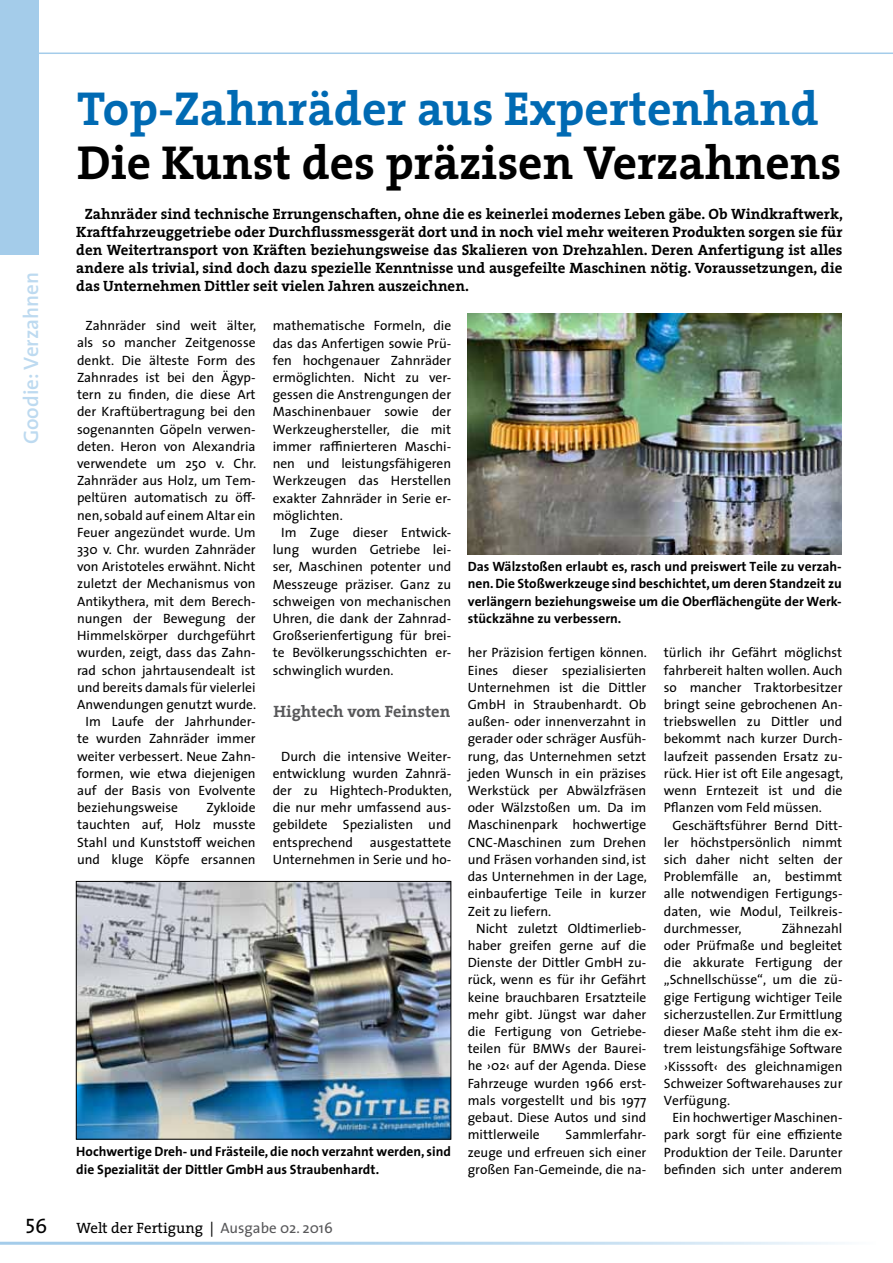
<style>
.page{position:relative;width:893px;height:1263px;background:#fff}
.page>*{position:absolute;margin:0;border:0;box-sizing:border-box;transform-origin:0 0}
.t1{font:700 48px "The Serif";color:#000}
.t2{font:700 48px "The Serif";color:#006ab3}
.t3{font:600 21px "The Sans";color:#bddaf0}
.t4{font:21px "The Sans Regular Caps";color:#000}
.t5{font:700 16.5px "The Serif";color:#58585a}
.t6{font:700 15px/18px "The Serif";color:#000;text-align:justify}
.t7{font:15px "The Serif";color:#000}
.t8{font:13.5px/17.2px "The Sans";color:#000;text-align:justify}
.t9{font:700 13.5px/17.2px "The Sans";color:#000}
.s1{font-family:"The Sans"}
.s2{font-family:"The Sans";color:#58585a}
</style>
<div class="page">
<div style="left:0;top:0;width:38px;height:255px;background:#a4ccea"></div>
<hr style="left:38px;top:53px;width:855px;height:1px;background:#a4ccea">
<hr style="left:0;top:1242px;width:876px;height:3px;background:#a4ccea">
<img style="left:78px;top:883px;width:371px;height:254px">
<div style="left:76px;top:881px;width:375px;height:258px;border:1px solid #000"></div>
<img style="left:468px;top:313px;width:374px;height:241px">
<h2 class="t3" style="left:14px;top:444px;width:174px;rotate:-90deg">Goodie: Verzahnen</h2>
<h1 class="t2" style="left:77px;top:69px;width:743px">Top-Zahnräder aus Expertenhand</h1>
<h1 class="t1" style="left:77px;top:123px;width:766px">Die Kunst des präzisen Verzahnens</h1>
<p class="t6" style="left:76px;top:205px;width:768px;text-indent:9px">Zahnräder sind technische Errungenschaften, ohne die es keinerlei modernes Leben gäbe. Ob Windkraftwerk, Kraftfahrzeuggetriebe oder Durchflussmessgerät dort und in noch viel mehr weiteren Produkten sorgen sie für den Weitertransport von Kräften beziehungsweise das Skalieren von Drehzahlen. Deren Anfertigung ist alles andere als trivial, sind doch dazu spezielle Kenntnisse und ausgefeilte Maschinen nötig. Voraussetzungen, die das Unternehmen Dittler seit vielen Jahren auszeichnen.</p>
<p class="t8" style="left:86px;top:317px;width:172px">Zahnräder sind weit älter,</p>
<p class="t8" style="left:77px;top:334px;width:180px">als so mancher Zeitgenosse</p>
<p class="t8" style="left:77px;top:351px;width:180px">denkt. Die älteste Form des</p>
<p class="t8" style="left:77px;top:368px;width:180px">Zahnrades ist bei den Ägyp-</p>
<p class="t8" style="left:77px;top:385px;width:180px">tern zu finden, die diese Art</p>
<p class="t8" style="left:77px;top:403px;width:180px">der Kraftübertragung bei den</p>
<p class="t8" style="left:77px;top:420px;width:180px">sogenannten Göpeln verwen-</p>
<p class="t8" style="left:77px;top:437px;width:180px">deten. Heron von Alexandria</p>
<p class="t8" style="left:77px;top:454px;width:181px">verwendete um 250 v. Chr.</p>
<p class="t8" style="left:77px;top:472px;width:180px">Zahnräder aus Holz, um Tem-</p>
<p class="t8" style="left:77px;top:489px;width:180px">peltüren automatisch zu öff-</p>
<p class="t8" style="left:77px;top:506px;width:180px">nen, sobald auf einem Altar ein</p>
<p class="t8" style="left:77px;top:523px;width:180px">Feuer angezündet wurde. Um</p>
<p class="t8" style="left:77px;top:540px;width:180px">330 v. Chr. wurden Zahnräder</p>
<p class="t8" style="left:77px;top:558px;width:180px">von Aristoteles erwähnt. Nicht</p>
<p class="t8" style="left:77px;top:575px;width:180px">zuletzt der Mechanismus von</p>
<p class="t8" style="left:77px;top:592px;width:180px">Antikythera, mit dem Berech-</p>
<p class="t8" style="left:77px;top:609px;width:180px">nungen der Bewegung der</p>
<p class="t8" style="left:77px;top:626px;width:180px">Himmelskörper durchgeführt</p>
<p class="t8" style="left:77px;top:644px;width:180px">wurden, zeigt, dass das Zahn-</p>
<p class="t8" style="left:77px;top:661px;width:180px">rad schon jahrtausendealt ist</p>
<p class="t8" style="left:77px;top:678px;width:180px">und bereits damals für vielerlei</p>
<p class="t8" style="left:77px;top:695px;width:181px">Anwendungen genutzt wurde.</p>
<p class="t8" style="left:86px;top:713px;width:172px">Im Laufe der Jahrhunder-</p>
<p class="t8" style="left:77px;top:730px;width:180px">te wurden Zahnräder immer</p>
<p class="t8" style="left:77px;top:747px;width:180px">weiter verbessert. Neue Zahn-</p>
<p class="t8" style="left:77px;top:764px;width:180px">formen, wie etwa diejenigen</p>
<p class="t8" style="left:77px;top:781px;width:180px">auf der Basis von Evolvente</p>
<p class="t8" style="left:77px;top:799px;width:102px">beziehungsweise</p>
<p class="t8" style="left:77px;top:799px;width:180px;text-indent:129px">Zykloide tauchten auf, Holz musste Stahl und Kunststoff weichen und kluge Köpfe ersannen</p>
<p class="t8" style="left:273px;top:317px;width:180px">mathematische Formeln, die das das Anfertigen sowie Prü&shy;fen hochgenauer Zahnräder ermöglichten. Nicht zu ver&shy;gessen die Anstrengungen der Maschinenbauer sowie der Werkzeughersteller, die mit immer raffinierteren Maschi&shy;nen und leistungsfähigeren Werkzeugen das Herstellen exakter Zahnräder in Serie er&shy;möglichten.</p>
<p class="t8" style="left:273px;top:523px;width:180px;text-indent:9px">Im Zuge dieser Entwick&shy;lung wurden Getriebe lei&shy;ser, Maschinen potenter und Messzeuge präziser. Ganz zu schweigen von mechanischen Uhren, die dank der Zahnrad-Großserienfertigung für brei&shy;te Bevölkerungsschichten er&shy;schwinglich wurden.</p>
<p class="t5" style="left:274px;top:697px;width:178px">Hightech vom Feinsten</p>
<p class="t8" style="left:273px;top:747px;width:181px;text-align:center">Durch die intensive Weiter&shy;entwicklung wurden Zahnrä&shy;der zu Hightech-Produkten, die nur mehr umfassend aus&shy;gebildete Spezialisten und entsprechend ausgestattete<br>Unternehmen in Serie und ho-</p>
<p class="t9" style="left:76px;top:1143px;width:376px">Hochwertige Dreh- und Frästeile, die noch verzahnt werden, sind die Spezialität der Dittler GmbH aus Straubenhardt.</p>
<p class="t9" style="left:468px;top:558px;width:375px;text-align:justify">Das Wälzstoßen erlaubt es, rasch und preiswert Teile zu verzah&shy;nen. Die Stoßwerkzeuge sind beschichtet, um deren Standzeit zu verlängern beziehungsweise um die Oberflächengüte der Werk&shy;stückzähne zu verbessern.</p>
<p class="t8" style="left:468px;top:644px;width:181px">her Präzision fertigen können.<br>Eines dieser spezialisierten Unternehmen ist die Dittler GmbH in Straubenhardt. Ob außen- oder innenverzahnt in gerader oder schräger Ausfüh&shy;rung, das Unternehmen setzt jeden Wunsch in ein präzises Werkstück per Abwälzfräsen oder Wälzstoßen um. Da im Maschinenpark hochwertige CNC-Maschinen zum Drehen und Fräsen vorhanden sind, ist das Unternehmen in der Lage, einbaufertige Teile in kurzer Zeit zu liefern.</p>
<p class="t8" style="left:468px;top:919px;width:180px;text-indent:9px">Nicht zuletzt Oldtimerlieb&shy;haber greifen gerne auf die Dienste der Dittler GmbH zu&shy;rück, wenn es für ihr Gefährt keine brauchbaren Ersatzteile mehr gibt. Jüngst war daher die Fertigung von Getriebe&shy;teilen für BMWs der Baurei&shy;he ›02‹ auf der Agenda. Diese Fahrzeuge wurden 1966 erst&shy;mals vorgestellt und bis 1977 gebaut. Diese Autos und sind mittlerweile</p>
<p class="t8" style="left:468px;top:1126px;width:180px;text-indent:98px">Sammlerfahr&shy;zeuge und erfreuen sich einer großen Fan-Gemeinde, die na-</p>
<p class="t8" style="left:664px;top:644px;width:181px">türlich ihr Gefährt möglichst fahrbereit halten wollen. Auch so mancher Traktorbesitzer bringt seine gebrochenen An&shy;triebswellen zu Dittler und bekommt nach kurzer Durch&shy;laufzeit passenden Ersatz zu&shy;rück. Hier ist oft Eile angesagt, wenn Erntezeit ist und die Pflanzen vom Feld müssen.</p>
<p class="t8" style="left:664px;top:816px;width:180px;text-indent:9px">Geschäftsführer Bernd Ditt&shy;ler höchstpersönlich nimmt sich daher nicht selten der Problemfälle an, bestimmt alle notwendigen Fertigungs&shy;daten, wie Modul, Teilkreis&shy;durchmesser,</p>
<p class="t8" style="left:664px;top:919px;width:180px;text-indent:118px">Zähnezahl oder Prüfmaße und begleitet die akkurate Fertigung der „Schnellschüsse“, um die zü&shy;gige Fertigung wichtiger Teile sicherzustellen. Zur Ermittlung dieser Maße steht ihm die ex&shy;trem leistungsfähige Software ›Kisssoft‹ des gleichnamigen Schweizer Softwarehauses zur Verfügung.</p>
<p class="t8" style="left:664px;top:1108px;width:180px;text-indent:9px">Ein hochwertiger Maschinen&shy;park sorgt für eine effiziente Produktion der Teile. Darunter befinden sich unter anderem</p>
<h2 class="t4" style="left:26px;top:1214px;width:23px">56</h2>
<p class="t7" style="left:77px;top:1216px;width:258px">Welt der Fertigung <span class="s1">|</span> <span class="s2">Ausgabe 02. 2016</span></p>
</div>
